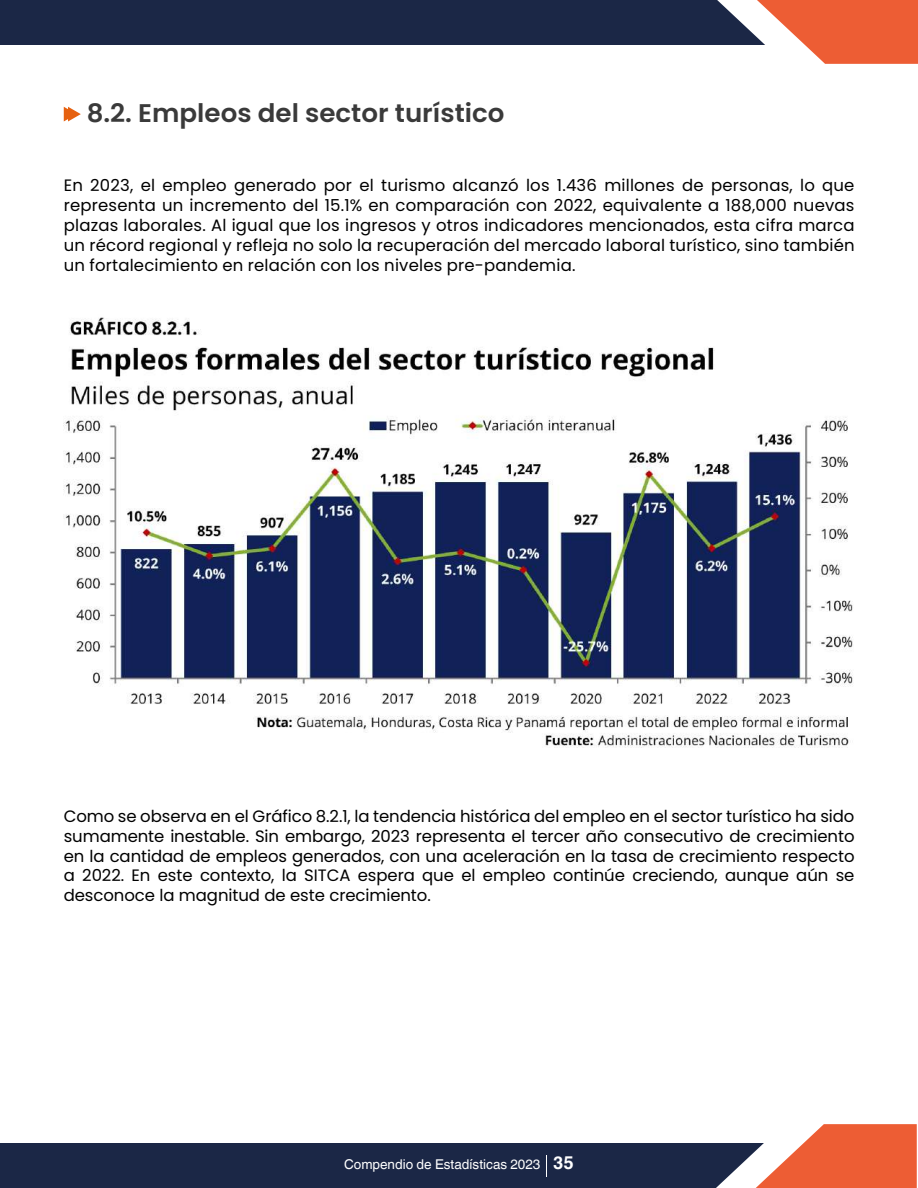
<style>
.page{position:relative;width:918px;height:1188px;background:#fff}
.page>*{position:absolute;margin:0;border:0;box-sizing:border-box;transform-origin:0 0}
.t1{font:600 25.5px "Poppins";color:#3a3a3a}
.t2{font:16.5px/19.8px "Poppins";letter-spacing:.005em;color:#000;text-align:justify}
.t3{font:13.5px "Helvetica World";color:#fff}
.s1{font-weight:700;font-size:18px}
</style>
<div class="page">
<div style="left:0;top:0;width:820px;height:45px;background:#1b2746"></div>
<svg style="left:717px;top:0;width:201px;height:64px"></svg>
<div style="left:0;top:1143px;width:819px;height:45px;background:#1b2746"></div>
<svg style="left:716px;top:1124px;width:201px;height:64px"></svg>
<svg style="left:64px;top:107px;width:17px;height:15px"></svg>
<img style="left:64px;top:317px;width:789px;height:431px">
<h1 class="t1" style="left:87px;top:98px;width:419px">8.2. Empleos del sector turístico</h1>
<p class="t2" style="left:64px;top:176px;width:792px">En 2023, el empleo generado por el turismo alcanzó los 1.436 millones de personas, lo que representa un incremento del 15.1% en comparación con 2022, equivalente a 188,000 nuevas plazas laborales. Al igual que los ingresos y otros indicadores mencionados, esta cifra marca un récord regional y refleja no solo la recuperación del mercado laboral turístico, sino también un fortalecimiento en relación con los niveles pre-pandemia.</p>
<p class="t2" style="left:64px;top:806px;width:792px">Como se observa en el Gráfico 8.2.1, la tendencia histórica del empleo en el sector turístico ha sido sumamente inestable. Sin embargo, 2023 representa el tercer año consecutivo de crecimiento en la cantidad de empleos generados, con una aceleración en la tasa de crecimiento respecto a 2022. En este contexto, la SITCA espera que el empleo continúe creciendo, aunque aún se desconoce la magnitud de este crecimiento.</p>
<p class="t3" style="left:344px;top:1156px;width:231px">Compendio de Estadísticas 2023 <span class="s1">35</span></p>
</div>
